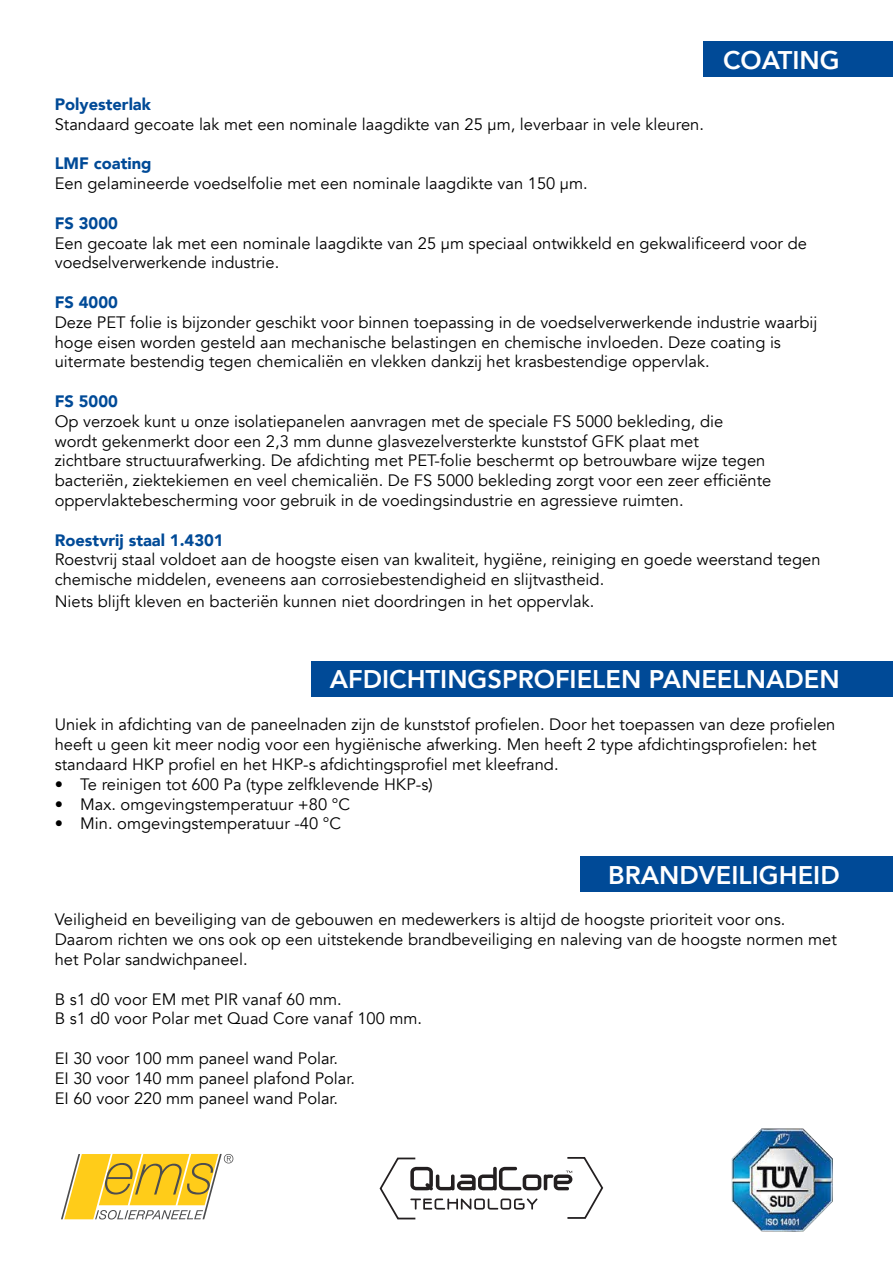
<style>
.page{position:relative;width:893px;height:1263px;background:#fff}
.page>*{position:absolute;margin:0;border:0;box-sizing:border-box;transform-origin:0 0}
.t1{font:800 25.5px "Avenir";color:#fff}
.t2{font:16.5px/19.8px "Avenir";color:#000}
.t3{font:900 16.5px "Avenir";color:#004a97}
</style>
<div class="page">
<div style="left:704px;top:42px;width:189px;height:35px;background:#004a97"></div>
<div style="left:311px;top:661px;width:582px;height:36px;background:#004a97"></div>
<div style="left:580px;top:857px;width:313px;height:35px;background:#004a97"></div>
<svg style="left:61px;top:1154px;width:172px;height:65px"></svg>
<img style="left:732px;top:1128px;width:101px;height:103px">
<svg style="left:380px;top:1157px;width:223px;height:62px"></svg>
<h1 class="t1" style="left:723px;top:40px;width:118px">COATING</h1>
<p class="t3" style="left:55px;top:90px;width:98px">Polyesterlak</p>
<p class="t2" style="left:55px;top:114px;width:651px">Standaard gecoate lak met een nominale laagdikte van 25 µm, leverbaar in vele kleuren.</p>
<p class="t3" style="left:55px;top:149px;width:98px">LMF coating</p>
<p class="t2" style="left:55px;top:174px;width:535px">Een gelamineerde voedselfolie met een nominale laagdikte van 150 µm.</p>
<p class="t3" style="left:55px;top:209px;width:65px">FS 3000</p>
<p class="t2" style="left:55px;top:233px;width:754px">Een gecoate lak met een nominale laagdikte van 25 µm speciaal ontwikkeld en gekwalificeerd voor de voedselverwerkende industrie.</p>
<p class="t3" style="left:55px;top:288px;width:65px">FS 4000</p>
<p class="t2" style="left:55px;top:312px;width:764px">Deze PET folie is bijzonder geschikt voor binnen toepassing in de voedselverwerkende industrie waarbij hoge eisen worden gesteld aan mechanische belastingen en chemische invloeden. Deze coating is uitermate bestendig tegen chemicaliën en vlekken dankzij het krasbestendige oppervlak.</p>
<p class="t3" style="left:55px;top:387px;width:65px">FS 5000</p>
<p class="t2" style="left:55px;top:411px;width:718px">Op verzoek kunt u onze isolatiepanelen aanvragen met de speciale FS 5000 bekleding, die<br>wordt gekenmerkt door een 2,3 mm dunne glasvezelversterkte kunststof GFK plaat met<br>zichtbare structuurafwerking. De afdichting met PET-folie beschermt op betrouwbare wijze tegen bacteriën, ziektekiemen en veel chemicaliën. De FS 5000 bekleding zorgt voor een zeer efficiënte oppervlaktebescherming voor gebruik in de voedingsindustrie en agressieve ruimten.</p>
<p class="t3" style="left:55px;top:526px;width:170px">Roestvrij staal 1.4301</p>
<p class="t2" style="left:55px;top:550px;width:767px">Roestvrij staal voldoet aan de hoogste eisen van kwaliteit, hygiëne, reiniging en goede weerstand tegen chemische middelen, eveneens aan corrosiebestendigheid en slijtvastheid.</p>
<p class="t2" style="left:55px;top:591px;width:541px">Niets blijft kleven en bacteriën kunnen niet doordringen in het oppervlak.</p>
<h1 class="t1" style="left:330px;top:660px;width:511px">AFDICHTINGSPROFIELEN PANEELNADEN</h1>
<p class="t2" style="left:55px;top:715px;width:782px">Uniek in afdichting van de paneelnaden zijn de kunststof profielen. Door het toepassen van deze profielen heeft u geen kit meer nodig voor een hygiënische afwerking. Men heeft 2 type afdichtingsprofielen: het standaard HKP profiel en het HKP-s afdichtingsprofiel met kleefrand.</p>
<p class="t2" style="left:55px;top:774px;width:379px">• Te reinigen tot 600 Pa (type zelfklevende HKP-s)</p>
<p class="t2" style="left:55px;top:794px;width:297px">• Max. omgevingstemperatuur +80 °C</p>
<p class="t2" style="left:55px;top:814px;width:288px">• Min. omgevingstemperatuur -40 °C</p>
<h1 class="t1" style="left:608px;top:855px;width:233px">BRANDVEILIGHEID</h1>
<p class="t2" style="left:55px;top:910px;width:784px">Veiligheid en beveiliging van de gebouwen en medewerkers is altijd de hoogste prioriteit voor ons.<br>Daarom richten we ons ook op een uitstekende brandbeveiliging en naleving van de hoogste normen met het Polar sandwichpaneel.</p>
<p class="t2" style="left:55px;top:989px;width:369px">B s1 d0 voor EM met PIR vanaf 60 mm.<br>B s1 d0 voor Polar met Quad Core vanaf 100 mm.</p>
<p class="t2" style="left:55px;top:1049px;width:302px">EI 30 voor 100 mm paneel wand Polar.<br>EI 30 voor 140 mm paneel plafond Polar.<br>EI 60 voor 220 mm paneel wand Polar.</p>
</div>
